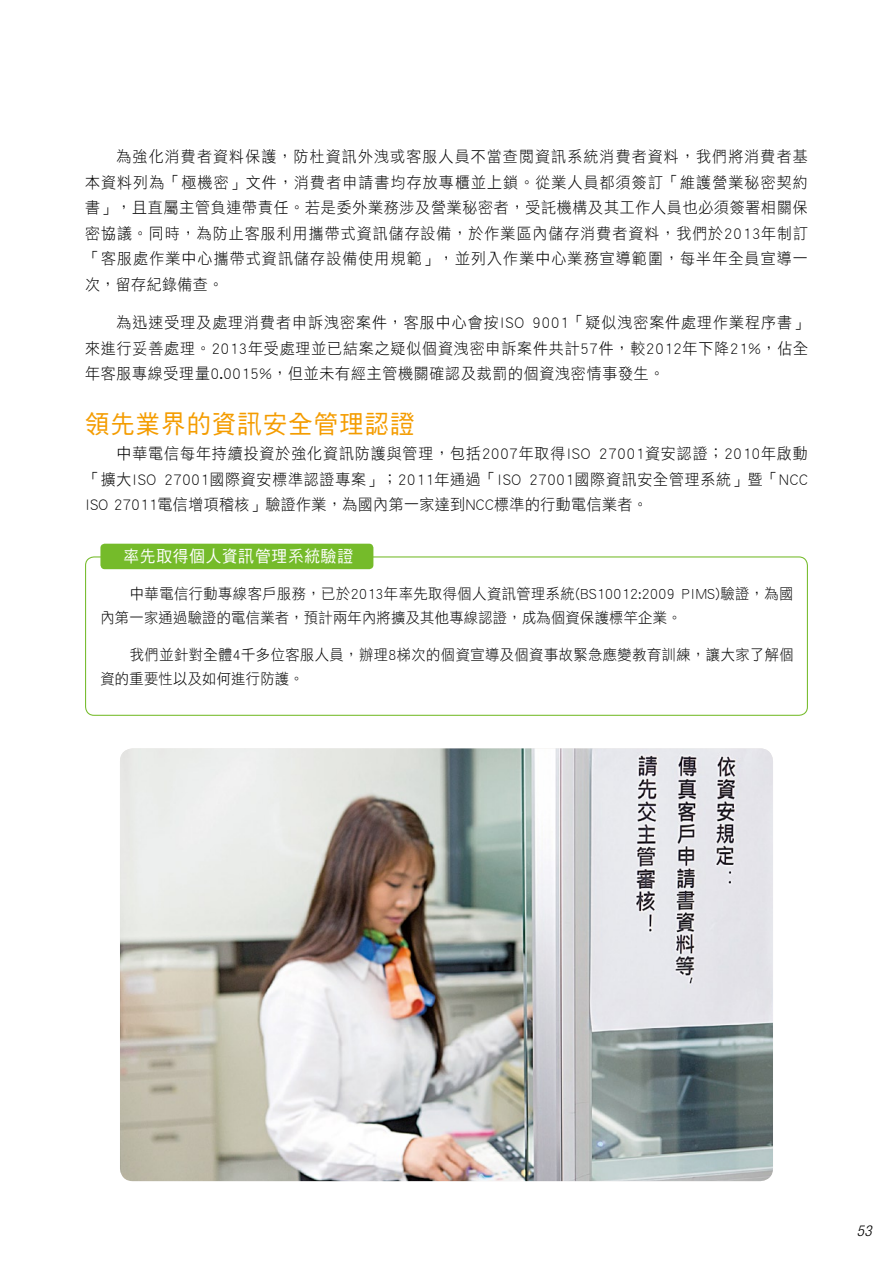
<style>
.page{position:relative;width:893px;height:1263px;background:#fff}
.page>*{position:absolute;margin:0;border:0;box-sizing:border-box;transform-origin:0 0}
.t1{font:25.5px "DF Hei Std W5";letter-spacing:.05em;color:#f49c00;scale:.95 1}
.t2{font:16.5px "DF Hei Std W5";letter-spacing:.05em;color:#fff;scale:.95 1}
.t3{font:15.75px/25.5px "DF Hei Std W3";letter-spacing:.05em;color:#000;text-align:justify;scale:.95 1}
.t4{font:15px/24px "DF Hei Std W3";letter-spacing:.035em;color:#000;scale:.95 1}
.t5{font:italic 300 condensed 15px "Helvetica Neue";color:#000}
</style>
<div class="page">
<div style="left:85px;top:556px;width:723px;height:160px;border:1px solid #75bb2a;border-radius:9px"></div>
<div style="left:100px;top:544px;width:273px;height:25px;background:#75bb2a;border-radius:4px"></div>
<img style="left:120px;top:748px;width:653px;height:433px">
<p class="t3" style="left:85px;top:144px;width:763px;text-indent:31px">為強化消費者資料保護，防杜資訊外洩或客服人員不當查閱資訊系統消費者資料，我們將消費者基本資料列為「極機密」文件，消費者申請書均存放專櫃並上鎖。從業人員都須簽訂「維護營業秘密契約書」，且直屬主管負連帶責任。若是委外業務涉及營業秘密者，受託機構及其工作人員也必須簽署相關保密協議。同時，為防止客服利用攜帶式資訊儲存設備，於作業區內儲存消費者資料，我們於2013年制訂「客服處作業中心攜帶式資訊儲存設備使用規範」，並列入作業中心業務宣導範圍，每半年全員宣導一次，留存紀錄備查。</p>
<p class="t3" style="left:85px;top:309px;width:763px;text-indent:31px">為迅速受理及處理消費者申訴洩密案件，客服中心會按ISO 9001「疑似洩密案件處理作業程序書」來進行妥善處理。2013年受處理並已結案之疑似個資洩密申訴案件共計57件，較2012年下降21%，佔全年客服專線受理量0.0015%，但並未有經主管機關確認及裁罰的個資洩密情事發生。</p>
<h1 class="t1" style="left:85px;top:410px;width:348px">領先業界的資訊安全管理認證</h1>
<p class="t3" style="left:85px;top:441px;width:762px;text-indent:31px">中華電信每年持續投資於強化資訊防護與管理，包括2007年取得ISO 27001資安認證；2010年啟動「擴大ISO 27001國際資安標準認證專案」；2011年通過「ISO 27001國際資訊安全管理系統」暨「NCC ISO 27011電信增項稽核」驗證作業，為國內第一家達到NCC標準的行動電信業者。</p>
<p class="t2" style="left:123px;top:547px;width:243px">率先取得個人資訊管理系統驗證</p>
<p class="t4" style="left:100px;top:581px;width:731px">　　中華電信行動專線客戶服務，已於2013年率先取得個人資訊管理系統(BS10012:2009 PIMS)驗證，為國內第一家通過驗證的電信業者，預計兩年內將擴及其他專線認證，成為個資保護標竿企業。</p>
<p class="t4" style="left:100px;top:642px;width:731px">　　我們並針對全體4千多位客服人員，辦理8梯次的個資宣導及個資事故緊急應變教育訓練，讓大家了解個資的重要性以及如何進行防護。</p>
<p class="t5" style="left:857px;top:1222px;width:16px">53</p>
</div>
